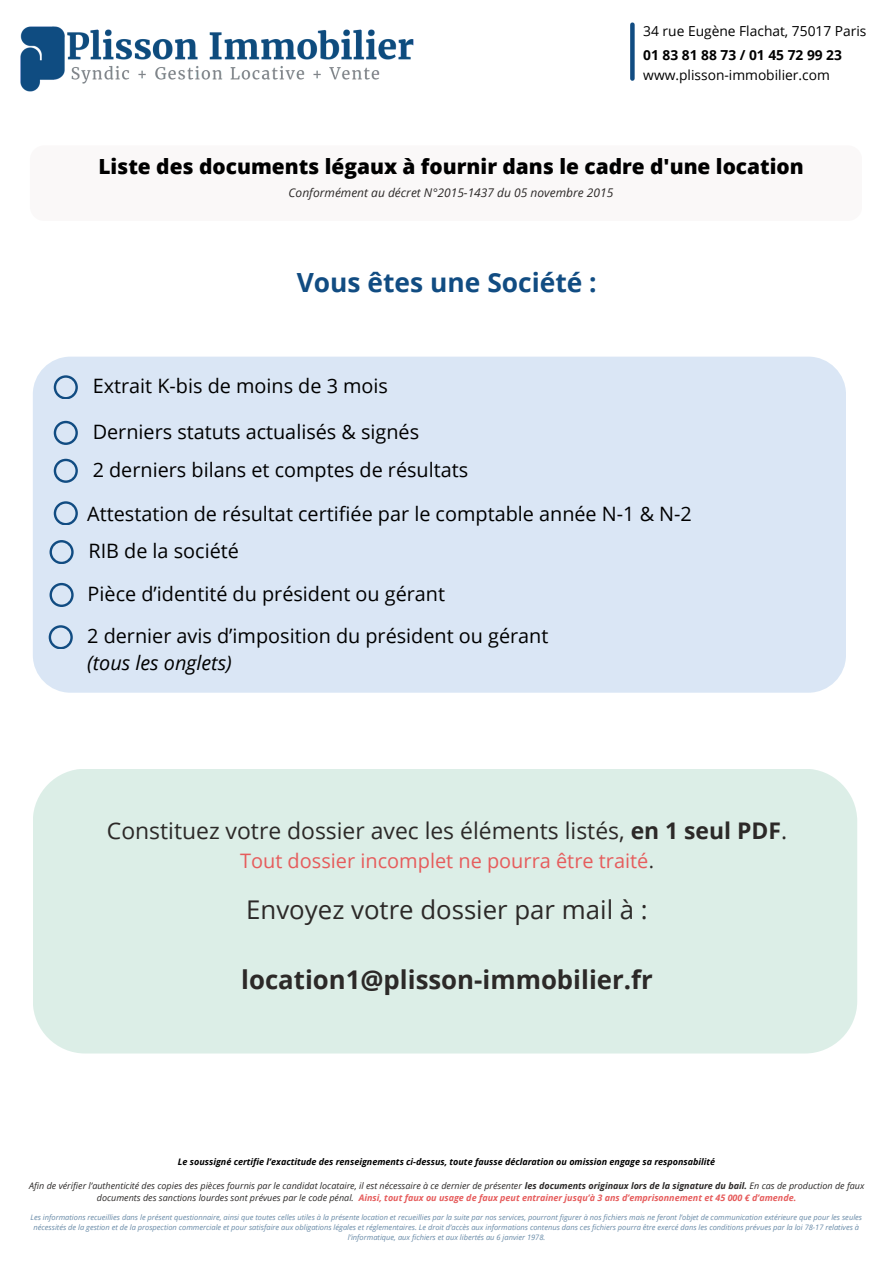
<style>
.page{position:relative;width:894px;height:1264px;background:#fff}
.page>*{position:absolute;margin:0;border:0;box-sizing:border-box;transform-origin:0 0}
.t1{font:700 26.4px "Open Sans";color:#114c82}
.t2{font:700 25.8px "Open Sans";color:#2c2928}
.t3{font:25.8px "Open Sans";color:#2c2928}
.t4{font:22.95px "Open Sans";color:#2c2928}
.t5{font:800 20.85px "Open Sans";color:#000}
.t6{font:19.95px "Open Sans";color:#e65c5c}
.t7{font:19.8px/26.4px "Open Sans";color:#000}
.t8{font:13.8px/24.8px "Open Sans";color:#000}
.t9{font:italic 12px "Open Sans";color:#2c2928}
.t10{font:italic 9px/12px "Open Sans";color:#2c2928;text-align:center}
.t11{font:italic 700 9px "Open Sans";color:#000}
.t12{font:italic 7.5px/10.1px "Open Sans";color:#688aa7;text-align:center}
.s1{font-weight:700}
.s2{font-style:italic}
.s3{color:#2c2928}
.s4{font-weight:700;color:#e65c5c}
</style>
<div class="page">
<img style="left:68px;top:29px;width:346px;height:31px">
<img style="left:20px;top:26px;width:48px;height:66px">
<img style="left:54px;top:58px;width:348px;height:34px">
<div style="left:30px;top:145px;width:831px;height:76px;background:#faf8f8;border-radius:14px"></div>
<svg style="left:630px;top:25px;width:4px;height:54px"></svg>
<div style="left:33px;top:768px;width:824px;height:285px;background:#dceee7;border-radius:52px"></div>
<div style="left:33px;top:356px;width:812px;height:336px;background:#dae6f5;border-radius:38px"></div>
<svg style="left:54px;top:375px;width:23px;height:24px"></svg>
<svg style="left:54px;top:421px;width:23px;height:23px"></svg>
<svg style="left:54px;top:459px;width:23px;height:23px"></svg>
<svg style="left:49px;top:540px;width:24px;height:23px"></svg>
<svg style="left:49px;top:583px;width:24px;height:23px"></svg>
<svg style="left:49px;top:625px;width:23px;height:24px"></svg>
<svg style="left:54px;top:501px;width:23px;height:24px"></svg>
<h6 class="t8" style="left:643px;top:18px;width:225px">34 rue Eugène Flachat, 75017 Paris<br><span class="s1">01 83 81 88 73 / 01 45 72 99 23</span></h6>
<h6 class="t8" style="left:643px;top:62px;width:188px">www.plisson-immobilier.com</h6>
<p class="t5" style="left:98px;top:151px;width:706px">Liste des documents légaux à fournir dans le cadre d'une location</p>
<p class="t9" style="left:288px;top:184px;width:326px">Conformément au décret N°2015-1437 du 05 novembre 2015</p>
<p class="t1" style="left:297px;top:263px;width:301px">Vous êtes une Société :</p>
<h5 class="t7" style="left:93px;top:372px;width:297px">Extrait K-bis de moins de 3 mois</h5>
<p class="t7" style="left:93px;top:418px;width:328px">Derniers statuts actualisés &amp; signés</p>
<h5 class="t7" style="left:93px;top:456px;width:377px">2 derniers bilans et comptes de résultats</h5>
<h5 class="t7" style="left:87px;top:500px;width:606px">Attestation de résultat certifiée par le comptable année N-1 &amp; N-2</h5>
<p class="t7" style="left:88px;top:537px;width:152px">RIB de la société</p>
<h5 class="t7" style="left:88px;top:580px;width:359px">Pièce d’identité du président ou gérant</h5>
<p class="t7" style="left:87px;top:622px;width:462px">2 dernier avis d’imposition du président ou gérant <span class="s2">(tous les onglets)</span></p>
<h3 class="t4" style="left:107px;top:815px;width:681px">Constituez votre dossier avec les éléments listés, <span class="s1">en 1 seul PDF</span>.</h3>
<h3 class="t6" style="left:240px;top:846px;width:415px">Tout dossier incomplet ne pourra être traité<span class="s3">.</span></h3>
<p class="t3" style="left:246px;top:891px;width:403px">Envoyez votre dossier par mail à :</p>
<h1 class="t2" style="left:241px;top:961px;width:413px">location1@plisson-immobilier.fr</h1>
<p class="t11" style="left:178px;top:1155px;width:538px">Le soussigné certifie l’exactitude des renseignements ci-dessus, toute fausse déclaration ou omission engage sa responsabilité</p>
<p class="t10" style="left:29px;top:1178px;width:836px">Afin de vérifier l’authenticité des copies des pièces fournis par le candidat locataire, il est nécessaire à ce dernier de présenter <span class="s1">les documents originaux lors de la signature du bail.</span> En cas de production de faux documents des sanctions lourdes sont prévues par le code pénal. <span class="s4">Ainsi, tout faux ou usage de faux peut entrainer jusqu’à 3 ans d’emprisonnement et 45 000 € d’amende.</span></p>
<h5 class="t12" style="left:31px;top:1211px;width:832px">Les informations recueillies dans le présent questionnaire, ainsi que toutes celles utiles à la présente location et recueillies par la suite par nos services, pourront figurer à nos fichiers mais ne feront l’objet de communication extérieure que pour les seules nécessités de la gestion et de la prospection commerciale et pour satisfaire aux obligations légales et réglementaires. Le droit d’accès aux informations contenus dans ces fichiers pourra être exercé dans les conditions prévues par la loi 78-17 relatives à l’informatique, aux fichiers et aux libertés au 6 janvier 1978.</h5>
</div>
